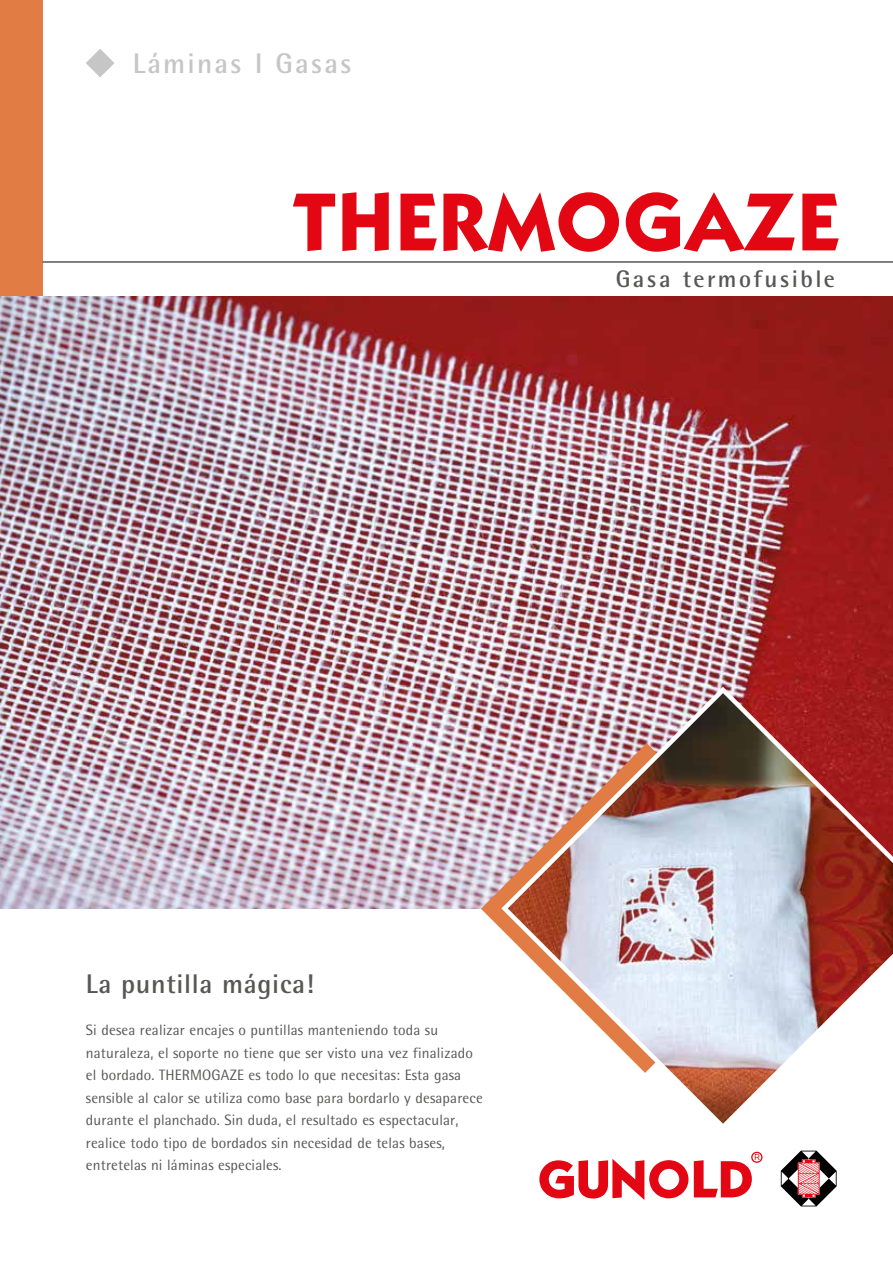
<style>
.page{position:relative;width:893px;height:1263px;background:#fff}
.page>*{position:absolute;margin:0;border:0;box-sizing:border-box;transform-origin:0 0}
.t1{font:700 82.8px "Itc Kabel";letter-spacing:.035em;color:#e30613}
.t2{font:700 28.35px "Rotis Semi Sans";letter-spacing:.075em;color:#c6c6c6}
.t3{font:700 27px "Rotis Semi Sans";letter-spacing:.025em;color:#575756}
.t4{font:700 24px "Rotis Semi Sans";letter-spacing:.1em;color:#575756}
.t5{font:15px/22.5px "Rotis Semi Sans";letter-spacing:.01em;color:#575756}
</style>
<div class="page">
<svg style="left:86px;top:49px;width:28px;height:28px"></svg>
<div style="left:0;top:0;width:43px;height:297px;background:#e07c44"></div>
<hr style="left:43px;top:261px;width:850px;height:2px;background:#575756">
<svg style="left:539px;top:1152px;width:223px;height:48px"></svg>
<svg style="left:781px;top:1150px;width:56px;height:56px"></svg>
<img style="left:0;top:297px;width:893px;height:611px">
<img style="left:481px;top:743px;width:17px;height:183px">
<img style="left:498px;top:684px;width:395px;height:440px">
<h2 class="t2" style="left:133px;top:46px;width:220px">Láminas I Gasas</h2>
<h1 class="t1" style="left:294px;top:172px;width:547px">THERMOGAZE</h1>
<h3 class="t4" style="left:616px;top:265px;width:221px">Gasa termofusible</h3>
<h3 class="t3" style="left:86px;top:967px;width:229px">La puntilla mágica!</h3>
<p class="t5" style="left:86px;top:1019px;width:398px">Si desea realizar encajes o puntillas manteniendo toda su naturaleza, el soporte no tiene que ser visto una vez finalizado el bordado. THERMOGAZE es todo lo que necesitas: Esta gasa sensible al calor se utiliza como base para bordarlo y desaparece durante el planchado. Sin duda, el resultado es espectacular, realice todo tipo de bordados sin necesidad de telas bases, entretelas ni láminas especiales.</p>
</div>
